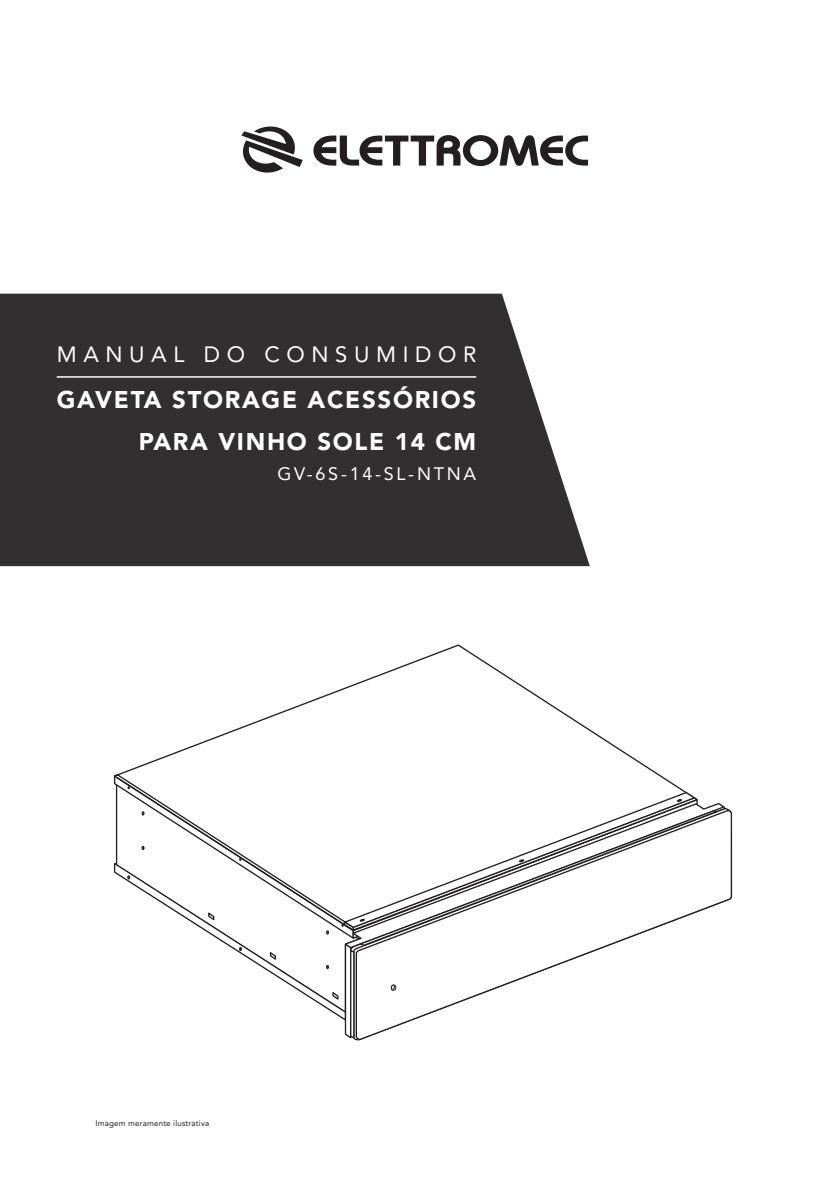
<style>
.page{position:relative;width:840px;height:1191px;background:#fff}
.page>*{position:absolute;margin:0;border:0;box-sizing:border-box;transform-origin:0 0}
.t1{font:900 24px/42px "Avenir LT Std";letter-spacing:.07em;color:#fff;text-align:right}
.t2{font:22px "Avenir LT Std";letter-spacing:.3em;color:#fff}
.t3{font:18px "Avenir LT Std";letter-spacing:.15em;color:#fff}
.t4{font:8px "Avenir LT Std";letter-spacing:.02em;color:#231f20}
</style>
<div class="page">
<svg style="left:1px;top:294px;width:588px;height:272px;background:#403e3f"></svg>
<svg style="left:313px;top:135px;width:274px;height:31px"></svg>
<svg style="left:241px;top:126px;width:61px;height:47px"></svg>
<svg style="left:0;top:294px;width:1px;height:272px"></svg>
<hr style="left:57px;top:376px;width:419px;height:2px;background:#fff">
<svg style="left:115px;top:644px;width:570px;height:147px"></svg>
<svg style="left:355px;top:809px;width:377px;height:231px"></svg>
<svg style="left:365px;top:809px;width:352px;height:137px"></svg>
<svg style="left:113px;top:775px;width:252px;height:264px"></svg>
<svg style="left:390px;top:984px;width:6px;height:7px"></svg>
<p class="t2" style="left:57px;top:342px;width:421px">MANUAL DO CONSUMIDOR</p>
<p class="t1" style="left:57px;top:379px;width:420px">GAVETA STORAGE ACESSÓRIOS<br>PARA VINHO SOLE 14 CM</p>
<p class="t3" style="left:277px;top:463px;width:200px">GV-6S-14-SL-NTNA</p>
<p class="t4" style="left:96px;top:1118px;width:115px">Imagem meramente ilustrativa</p>
</div>
